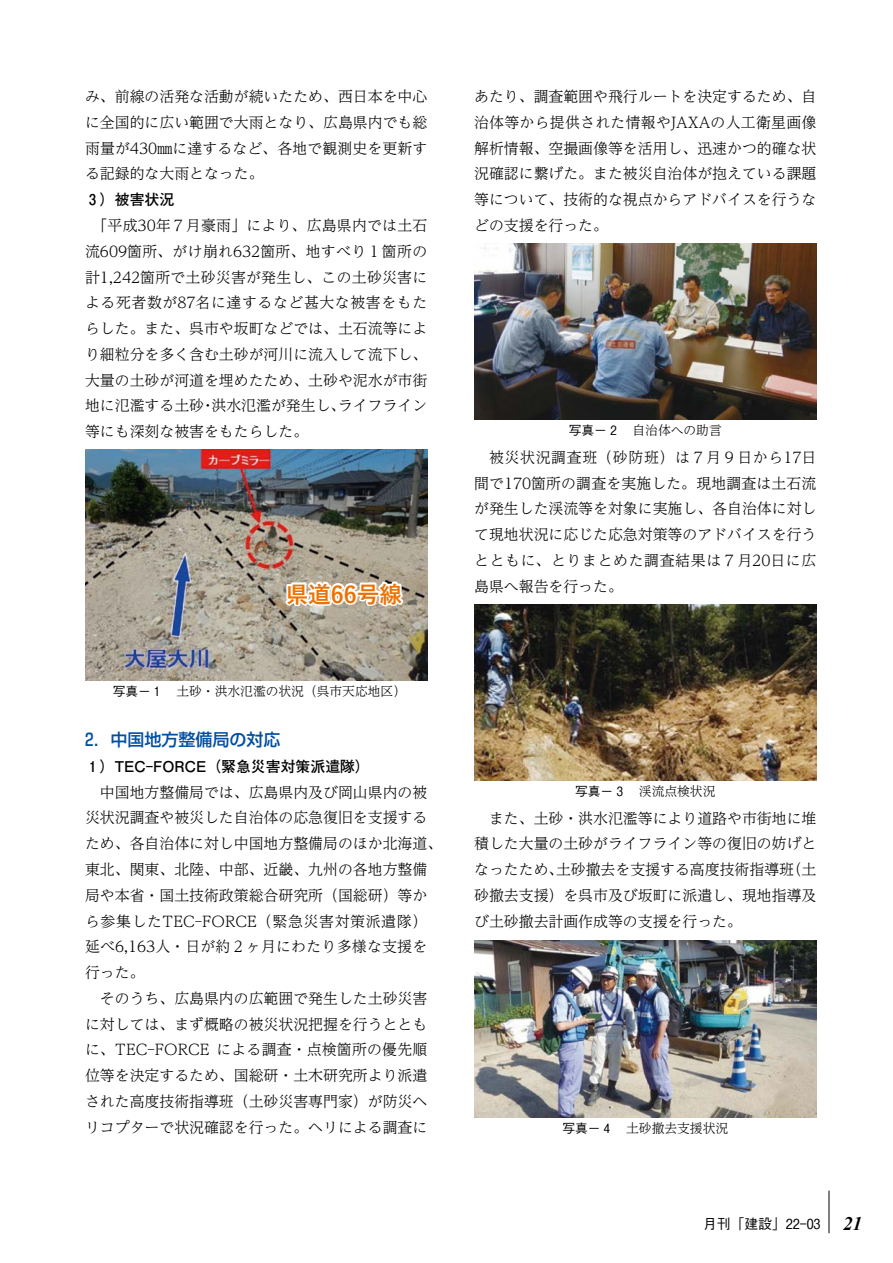
<style>
.page{position:relative;width:893px;height:1263px;background:#fff}
.page>*{position:absolute;margin:0;border:0;box-sizing:border-box;transform-origin:0 0}
.t1{font:700 22.95px "Yu Go";letter-spacing:-.005em;color:#ed7100}
.t2{font:16.95px "M Num Shin Go Medium";color:#004ea2}
.t3{font:300 14.85px/25.8px "UD Reimin Pr 6 N";color:#000;text-align:justify}
.t4{font:14.85px "M Num Futo Go B101 Bold";color:#000}
.t5{font:13.8px "M Num Gothic BBB Medium";color:#000}
.t6{font:300 12.75px "UD Reimin Pr 6 N";color:#000}
.s1{font-family:"M Num Gothic BBB Medium";font-weight:400}
.s2{font-family:"Times New Roman";font-weight:700;font-style:italic;font-size:19.2px}
</style>
<div class="page">
<hr style="left:829px;top:1191px;width:1px;height:42px;background:#000">
<img style="left:85px;top:450px;width:342px;height:231px">
<img style="left:279px;top:497px;width:128px;height:149px">
<img style="left:474px;top:244px;width:342px;height:175px">
<img style="left:474px;top:604px;width:342px;height:177px">
<img style="left:474px;top:941px;width:342px;height:176px">
<p class="t3" style="left:85px;top:83px;width:344px">み、前線の活発な活動が続いたため、西日本を中心に全国的に広い範囲で大雨となり、広島県内でも総雨量が430㎜に達するなど、各地で観測史を更新する記録的な大雨となった。</p>
<p class="t4" style="left:85px;top:188px;width:91px">３）被害状況</p>
<p class="t3" style="left:85px;top:212px;width:344px;text-indent:7px">「平成30年７月豪雨」により、広島県内では土石流609箇所、がけ崩れ632箇所、地すべり１箇所の計1,242箇所で土砂災害が発生し、この土砂災害による死者数が87名に達するなど甚大な被害をもたらした。また、呉市や坂町などでは、土石流等により細粒分を多く含む土砂が河川に流入して流下し、大量の土砂が河道を埋めたため、土砂や泥水が市街地に氾濫する土砂・洪水氾濫が発生し、ライフライン等にも深刻な被害をもたらした。</p>
<h1 class="t1" style="left:286px;top:581px;width:118px">県道66号線</h1>
<p class="t6" style="left:113px;top:681px;width:295px"><span class="s1">写真−１</span>　土砂・洪水氾濫の状況（呉市天応地区）</p>
<p class="t2" style="left:85px;top:726px;width:197px">2．中国地方整備局の対応</p>
<p class="t4" style="left:85px;top:754px;width:286px">１）TEC-FORCE（緊急災害対策派遣隊）</p>
<p class="t3" style="left:85px;top:779px;width:359px;text-align:left;text-indent:15px">中国地方整備局では、広島県内及び岡山県内の被災状況調査や被災した自治体の応急復旧を支援するため、各自治体に対し中国地方整備局のほか北海道、東北、関東、北陸、中部、近畿、九州の各地方整備局や本省・国土技術政策総合研究所（国総研）等から参集したTEC-FORCE（緊急災害対策派遣隊）延べ6,163人・日が約２ヶ月にわたり多様な支援を行った。</p>
<p class="t3" style="left:85px;top:985px;width:344px;text-indent:15px">そのうち、広島県内の広範囲で発生した土砂災害に対しては、まず概略の被災状況把握を行うとともに、TEC-FORCE による調査・点検箇所の優先順位等を決定するため、国総研・土木研究所より派遣された高度技術指導班（土砂災害専門家）が防災ヘリコプターで状況確認を行った。ヘリによる調査に</p>
<p class="t3" style="left:474px;top:83px;width:344px">あたり、調査範囲や飛行ルートを決定するため、自治体等から提供された情報やJAXAの人工衛星画像解析情報、空撮画像等を活用し、迅速かつ的確な状況確認に繋げた。また被災自治体が抱えている課題等について、技術的な視点からアドバイスを行うなどの支援を行った。</p>
<p class="t6" style="left:569px;top:420px;width:155px"><span class="s1">写真−２</span>　自治体への助言</p>
<p class="t3" style="left:474px;top:444px;width:344px;text-indent:15px">被災状況調査班（砂防班）は７月９日から17日間で170箇所の調査を実施した。現地調査は土石流が発生した渓流等を対象に実施し、各自治体に対して現地状況に応じた応急対策等のアドバイスを行うとともに、とりまとめた調査結果は７月20日に広島県へ報告を行った。</p>
<p class="t6" style="left:575px;top:781px;width:142px"><span class="s1">写真−３</span>　渓流点検状況</p>
<p class="t3" style="left:474px;top:804px;width:344px;text-indent:15px">また、土砂・洪水氾濫等により道路や市街地に堆積した大量の土砂がライフライン等の復旧の妨げとなったため、土砂撤去を支援する高度技術指導班（土砂撤去支援）を呉市及び坂町に派遣し、現地指導及び土砂撤去計画作成等の支援を行った。</p>
<p class="t6" style="left:562px;top:1118px;width:167px"><span class="s1">写真−４</span>　土砂撤去支援状況</p>
<p class="t5" style="left:703px;top:1213px;width:161px">月刊「建設」22-03 <span class="s2">21</span></p>
</div>
